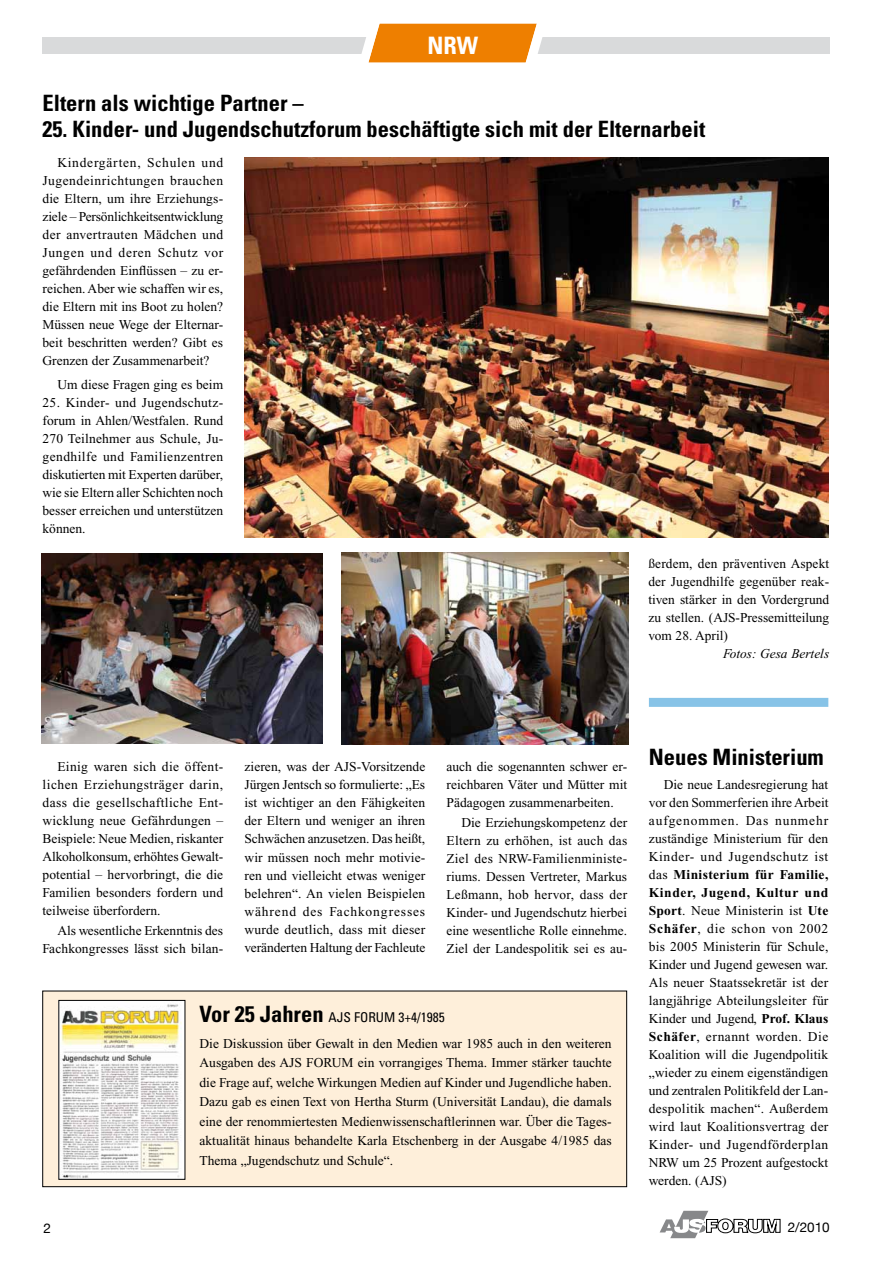
<style>
.page{position:relative;width:893px;height:1263px;background:#fff}
.page>*{position:absolute;margin:0;border:0;box-sizing:border-box;transform-origin:0 0}
.t1{font:700 condensed 24px "Univers";color:#fff}
.t2{font:700 condensed 22.5px "Univers";color:#000}
.t3{font:13.5px/18px "Times New Roman";color:#000;text-align:justify}
.t4{font:condensed 13.5px "Univers";color:#000}
.t5{font:italic 13.5px "Times New Roman";color:#000}
.t6{font:13.5px "Helvetica Neue";color:#000}
.s1{font-weight:700;font-size:22.5px}
.s2{font-weight:700}
</style>
<div class="page">
<svg style="left:660px;top:1211px;width:121px;height:27px"></svg>
<div style="left:43px;top:37px;width:325px;height:17px;background:#d9dadb"></div>
<div style="left:534px;top:37px;width:295px;height:17px;background:#d9dadb"></div>
<svg style="left:361px;top:23px;width:182px;height:40px;background:#f09329"></svg>
<img style="left:244px;top:157px;width:585px;height:381px">
<img style="left:41px;top:554px;width:281px;height:190px">
<div style="left:43px;top:991px;width:584px;height:196px;background:#feefda"></div>
<div style="left:43px;top:991px;width:584px;height:196px;border:1px solid #000"></div>
<div style="left:649px;top:698px;width:179px;height:9px;background:#87c3e7"></div>
<img style="left:342px;top:553px;width:286px;height:191px">
<img style="left:61px;top:1002px;width:121px;height:175px">
<h1 class="t1" style="left:427px;top:30px;width:52px">NRW</h1>
<h2 class="t2" style="left:43px;top:90px;width:263px">Eltern als wichtige Partner –</h2>
<h2 class="t2" style="left:43px;top:115px;width:664px">25. Kinder- und Jugendschutzforum beschäftigte sich mit der Elternarbeit</h2>
<p class="t3" style="left:43px;top:153px;width:182px;text-indent:15px">Kindergärten, Schulen und Jugendeinrichtungen brauchen die Eltern, um ihre Erziehungs&shy;ziele – Persönlichkeitsentwicklung der anvertrauten Mädchen und Jungen und deren Schutz vor gefährdenden Einflüssen – zu er&shy;reichen. Aber wie schaffen wir es, die Eltern mit ins Boot zu holen?<br>Müssen neue Wege der Elternar&shy;beit beschritten werden? Gibt es Grenzen der Zusammenarbeit?</p>
<p class="t3" style="left:57px;top:376px;width:167px">Um diese Fragen ging es beim</p>
<p class="t3" style="left:43px;top:394px;width:182px">25. Kinder- und Jugendschutz&shy;forum in Ahlen/Westfalen. Rund 270 Teilnehmer aus Schule, Ju&shy;gendhilfe und Familienzentren diskutierten mit Experten darüber, wie sie Eltern aller Schichten noch besser erreichen und unterstützen können.</p>
<p class="t3" style="left:648px;top:554px;width:182px">ßerdem, den präventiven Aspekt der Jugendhilfe gegenüber reak&shy;tiven stärker in den Vordergrund zu stellen. (AJS-Pressemitteilung vom 28. April)</p>
<p class="t5" style="left:723px;top:646px;width:108px">Fotos: Gesa Bertels</p>
<p class="t3" style="left:43px;top:757px;width:182px;text-indent:15px">Einig waren sich die öffent&shy;lichen Erziehungsträger darin, dass die gesellschaftliche Ent&shy;wicklung neue Gefährdungen – Beispiele: Neue Medien, riskanter Alkoholkonsum, erhöhtes Gewalt&shy;potential – hervorbringt, die die Familien besonders fordern und teilweise überfordern.</p>
<p class="t3" style="left:43px;top:921px;width:182px;text-align:right">Als wesentliche Erkenntnis des<br>Fachkongresses lässt sich bilan-</p>
<p class="t3" style="left:244px;top:757px;width:182px">zieren, was der AJS-Vorsitzende Jürgen Jentsch so formulierte: „Es ist wichtiger an den Fähigkeiten der Eltern und weniger an ihren Schwächen anzusetzen. Das heißt, wir müssen noch mehr motivie&shy;ren und vielleicht etwas weniger belehren“. An vielen Beispielen während des Fachkongresses wurde deutlich, dass mit dieser veränderten Haltung der Fachleute</p>
<p class="t3" style="left:446px;top:757px;width:182px">auch die sogenannten schwer er&shy;reichbaren Väter und Mütter mit Pädagogen zusammenarbeiten.</p>
<p class="t3" style="left:446px;top:813px;width:182px;text-indent:15px">Die Erziehungskompetenz der Eltern zu erhöhen, ist auch das Ziel des NRW-Familienministe&shy;riums. Dessen Vertreter, Markus Leßmann, hob hervor, dass der Kinder- und Jugendschutz hierbei eine wesentliche Rolle einnehme.<br>Ziel der Landespolitik sei es au-</p>
<p class="t4" style="left:199px;top:1008px;width:247px"><span class="s1">Vor 25 Jahren</span> AJS FORUM 3+4/1985</p>
<p class="t3" style="left:199px;top:1033px;width:414px;line-height:19.5px">Die Diskussion über Gewalt in den Medien war 1985 auch in den weiteren Ausgaben des AJS FORUM ein vorrangiges Thema. Immer stärker tauchte die Frage auf, welche Wirkungen Medien auf Kinder und Jugendliche haben.<br>Dazu gab es einen Text von Hertha Sturm (Universität Landau), die damals eine der renommiertesten Medienwissenschaftlerinnen war. Über die Tages&shy;aktualität hinaus behandelte Karla Etschenberg in der Ausgabe 4/1985 das Thema „Jugendschutz und Schule“.</p>
<h2 class="t2" style="left:649px;top:743px;width:176px">Neues Ministerium</h2>
<p class="t3" style="left:649px;top:776px;width:181px;text-indent:15px">Die neue Landesregierung hat vor den Sommerferien ihre Arbeit aufgenommen. Das nunmehr zuständige Ministerium für den Kinder- und Jugendschutz ist das <span class="s2">Ministerium für Familie, Kinder, Jugend, Kultur und Sport</span>. Neue Ministerin ist <span class="s2">Ute Schäfer</span>, die schon von 2002 bis 2005 Ministerin für Schule, Kinder und Jugend gewesen war.<br>Als neuer Staatssekretär ist der langjährige Abteilungsleiter für Kinder und Jugend, <span class="s2">Prof. Klaus Schäfer</span>, ernannt worden. Die Koalition will die Jugendpolitik „wieder zu einem eigenständigen und zentralen Politikfeld der Lan&shy;despolitik machen“. Außerdem wird laut Koalitionsvertrag der Kinder- und Jugendförderplan NRW um 25 Prozent aufgestockt werden. (AJS)</p>
<p class="t6" style="left:44px;top:1220px;width:9px">2</p>
<p class="t6" style="left:788px;top:1219px;width:44px">2/2010</p>
</div>
